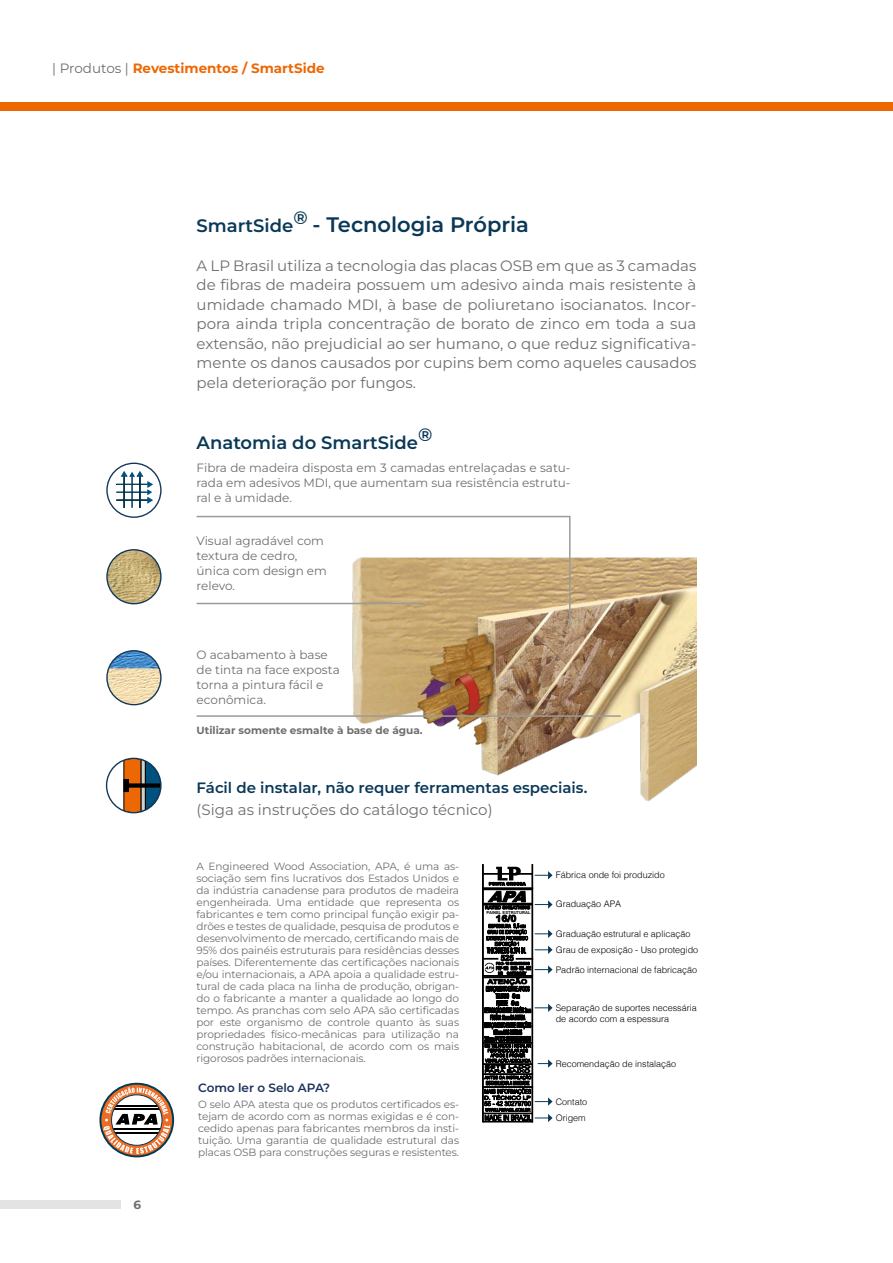
<style>
.page{position:relative;width:893px;height:1263px;background:#fff}
.page>*{position:absolute;margin:0;border:0;box-sizing:border-box;transform-origin:0 0}
.t1{font:600 21px "Montserrat";color:#0a3857}
.t2{font:600 18px "Montserrat";color:#0a3857}
.t3{font:15px/19.5px "Montserrat";color:#6e6e6e;text-align:justify}
.t4{font:600 15px "Montserrat";color:#0a3857}
.t5{font:700 13.5px "Montserrat";color:#ec6805}
.t6{font:12px/15px "Montserrat";color:#6e6e6e}
.t7{font:600 12px "Montserrat";color:#1b325e}
.t8{font:700 12px "Montserrat";color:#6e6e6e}
.t9{font:10.5px/12px "Montserrat";letter-spacing:-.01em;color:#6e6e6e;text-align:justify}
.t10{font:700 10.5px "Montserrat";color:#6e6e6e}
.t11{font:300 9px/10.8px "Helvetica";color:#000}
.t12{font:700 4.2px "Arial";color:#000}
.t13{font:900 4.2px "Arial";letter-spacing:-.005em;color:#000}
.s1{font-weight:400;color:#6e6e6e}
.s2{font-size:18px}
</style>
<div class="page">
<div style="left:0;top:1200px;width:121px;height:9px;background:#e3e3e3"></div>
<img style="left:352px;top:557px;width:344px;height:245px">
<hr style="left:197px;top:715px;width:424px;height:2px;background:#9a9b9b">
<svg style="left:196px;top:515px;width:375px;height:113px"></svg>
<img style="left:107px;top:550px;width:54px;height:54px;border-radius:27px">
<div style="left:106px;top:549px;width:56px;height:55px;border:1px solid #143759;border-radius:50%"></div>
<img style="left:107px;top:651px;width:54px;height:54px;border-radius:27px">
<div style="left:106px;top:650px;width:56px;height:55px;border:1px solid #143759;border-radius:50%"></div>
<hr style="left:116px;top:484px;width:32px;height:1px;background:#00527e">
<hr style="left:116px;top:492px;width:32px;height:1px;background:#00527e">
<hr style="left:116px;top:500px;width:32px;height:1px;background:#00527e">
<hr style="left:124px;top:476px;width:1px;height:32px;background:#00527e">
<hr style="left:132px;top:476px;width:1px;height:32px;background:#00527e">
<hr style="left:140px;top:476px;width:1px;height:32px;background:#00527e">
<svg style="left:121px;top:471px;width:32px;height:32px"></svg>
<div style="left:106px;top:463px;width:56px;height:55px;border:1px solid #143759;border-radius:50%"></div>
<svg style="left:123px;top:758px;width:38px;height:55px;background:#93755b"></svg>
<div style="left:129px;top:783px;width:32px;height:5px;background:#000"></div>
<div style="left:106px;top:758px;width:56px;height:55px;border:1px solid #143759;border-radius:50%"></div>
<div style="left:0;top:102px;width:893px;height:9px;background:#ec6805"></div>
<svg style="left:535px;top:871px;width:17px;height:8px"></svg>
<svg style="left:485px;top:891px;width:67px;height:18px"></svg>
<div style="left:532px;top:864px;width:1px;height:258px;border:1px solid #000"></div>
<div style="left:482px;top:864px;width:1px;height:258px;border:1px solid #000"></div>
<div style="left:482px;top:1113px;width:50px;height:1px;border:1px solid #000"></div>
<div style="left:483px;top:904px;width:49px;height:1px;border:1px solid #000"></div>
<div style="left:483px;top:903px;width:49px;height:1px;border:1px solid #000"></div>
<div style="left:483px;top:888px;width:50px;height:1px;border:1px solid #000"></div>
<div style="left:483px;top:889px;width:49px;height:1px;border:1px solid #000"></div>
<div style="left:483px;top:873px;width:49px;height:1px;border:1px solid #000"></div>
<div style="left:482px;top:977px;width:50px;height:1px;border:1px solid #000"></div>
<svg style="left:483px;top:915px;width:69px;height:207px"></svg>
<svg style="left:496px;top:867px;width:25px;height:13px"></svg>
<svg style="left:99px;top:1083px;width:75px;height:74px"></svg>
<svg style="left:101px;top:1085px;width:71px;height:70px"></svg>
<svg style="left:103px;top:1087px;width:67px;height:67px"></svg>
<p class="t5" style="left:52px;top:59px;width:274px"><span class="s1">| Produtos |</span> Revestimentos / SmartSide</p>
<p class="t1" style="left:197px;top:210px;width:334px"><span class="s2">SmartSide</span><sup>®</sup> - Tecnologia Própria</p>
<p class="t3" style="left:197px;top:255px;width:501px">A LP Brasil utiliza a tecnologia das placas OSB em que as 3 camadas de fibras de madeira possuem um adesivo ainda mais resistente à umidade chamado MDI, à base de poliuretano isocianatos. Incor&shy;pora ainda tripla concentração de borato de zinco em toda a sua extensão, não prejudicial ao ser humano, o que reduz significativa&shy;mente os danos causados por cupins bem como aqueles causados pela deterioração por fungos.</p>
<p class="t2" style="left:197px;top:430px;width:237px">Anatomia do SmartSide®</p>
<p class="t6" style="left:197px;top:460px;width:375px;text-align:justify">Fibra de madeira disposta em 3 camadas entrelaçadas e satu&shy;rada em adesivos MDI, que aumentam sua resistência estrutu&shy;ral e à umidade.</p>
<p class="t6" style="left:197px;top:533px;width:132px">Visual agradável com textura de cedro, única com design em relevo.</p>
<p class="t6" style="left:197px;top:647px;width:145px">O acabamento à base de tinta na face exposta torna a pintura fácil e</p>
<p class="t6" style="left:197px;top:692px;width:71px">econômica.</p>
<p class="t10" style="left:197px;top:723px;width:228px">Utilizar somente esmalte à base de água.</p>
<p class="t4" style="left:197px;top:777px;width:392px">Fácil de instalar, não requer ferramentas especiais.</p>
<p class="t8" style="left:134px;top:1196px;width:9px">6</p>
<p class="t3" style="left:197px;top:799px;width:297px">(Siga as instruções do catálogo técnico)</p>
<p class="t9" style="left:196px;top:860px;width:264px">A Engineered Wood Association, APA, é uma as&shy;sociação sem fins lucrativos dos Estados Unidos e da indústria canadense para produtos de madeira engenheirada. Uma entidade que representa os fabricantes e tem como principal função exigir pa&shy;drões e testes de qualidade, pesquisa de produtos e desenvolvimento de mercado, certificando mais de 95% dos painéis estruturais para residências desses países. Diferentemente das certificações nacionais e/ou internacionais, a APA apoia a qualidade estru&shy;tural de cada placa na linha de produção, obrigan&shy;do o fabricante a manter a qualidade ao longo do tempo. As pranchas com selo APA são certificadas por este organismo de controle quanto às suas propriedades físico-mecânicas para utilização na construção habitacional, de acordo com os mais rigorosos padrões internacionais.</p>
<p class="t9" style="left:198px;top:1097px;width:262px">O selo APA atesta que os produtos certificados es&shy;tejam de acordo com as normas exigidas e é con&shy;cedido apenas para fabricantes membros da insti&shy;tuição. Uma garantia de qualidade estrutural das placas OSB para construções seguras e resistentes.</p>
<p class="t7" style="left:198px;top:1079px;width:134px">Como ler o Selo APA?</p>
<p class="t13" style="left:489px;top:881px;width:38px">PONTA GROSSA</p>
<p class="t12" style="left:486px;top:909px;width:46px">PAINEL ESTRUTURAL</p>
<p class="t11" style="left:556px;top:869px;width:111px">Fábrica onde foi produzido</p>
<p class="t11" style="left:556px;top:898px;width:67px">Graduação APA</p>
<p class="t11" style="left:556px;top:928px;width:136px">Graduação estrutural e aplicação</p>
<p class="t11" style="left:556px;top:944px;width:144px">Grau de exposição - Uso protegido</p>
<p class="t11" style="left:556px;top:963px;width:143px">Padrão internacional de fabricação</p>
<p class="t11" style="left:556px;top:1002px;width:143px">Separação de suportes necessária de acordo com a espessura</p>
<p class="t11" style="left:556px;top:1058px;width:122px">Recomendação de instalação</p>
<p class="t11" style="left:556px;top:1096px;width:33px">Contato</p>
<p class="t11" style="left:556px;top:1112px;width:31px">Origem</p>
</div>
